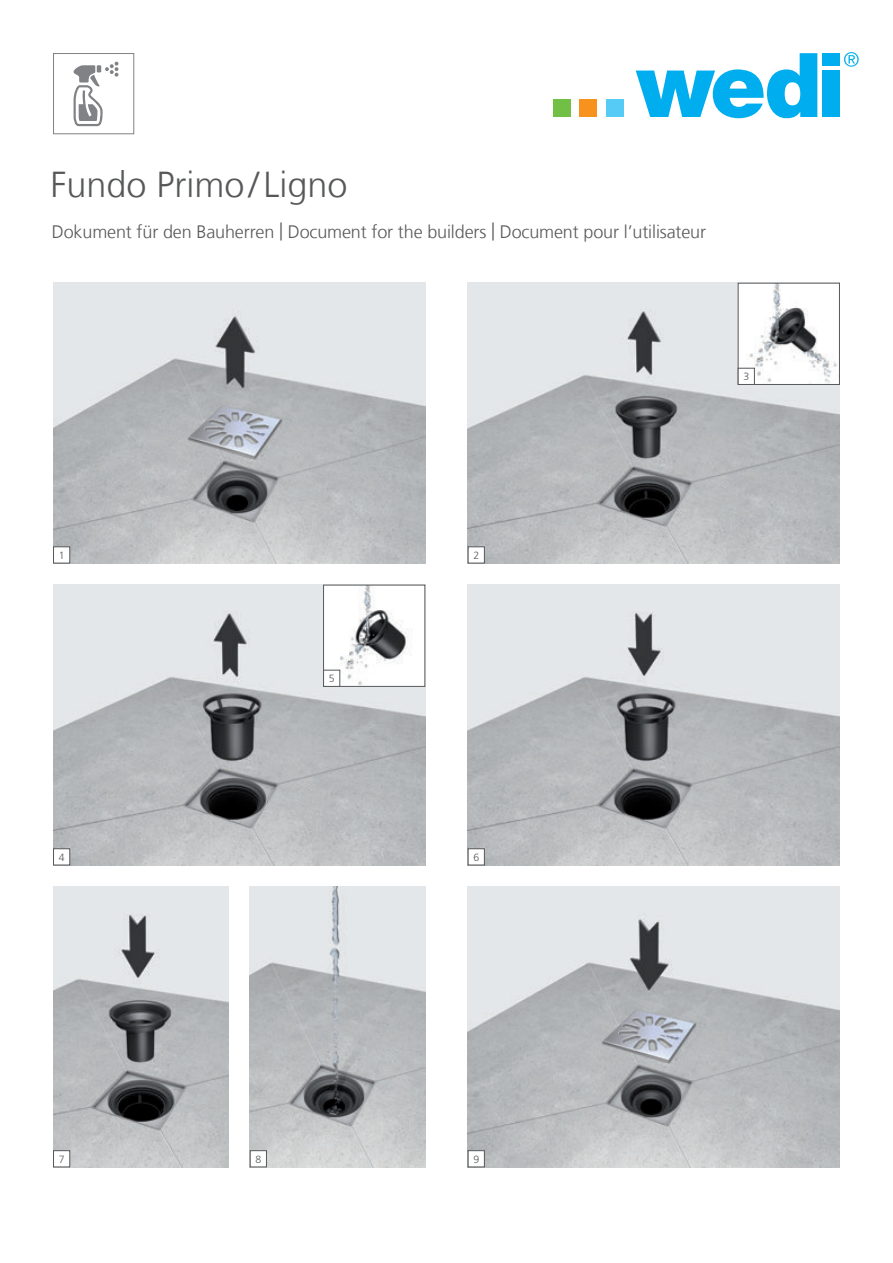
<style>
.page{position:relative;width:893px;height:1263px;background:#fff}
.page>*{position:absolute;margin:0;border:0;box-sizing:border-box;transform-origin:0 0}
.t1{font:300 36px "Frutiger LT Com";color:#57585a}
.t2{font:300 18px "Frutiger LT Com";letter-spacing:-.01em;color:#57585a}
.t3{font:300 10.5px "Frutiger LT Std";color:#57585a}
</style>
<div class="page">
<svg style="left:74px;top:62px;width:44px;height:64px"></svg>
<div style="left:53px;top:53px;width:81px;height:81px;border:1px solid #808285"></div>
<div style="left:553px;top:99px;width:17px;height:18px;background:#71bf44"></div>
<div style="left:579px;top:99px;width:18px;height:18px;background:#f7931d"></div>
<div style="left:606px;top:99px;width:18px;height:18px;background:#56cbf5"></div>
<svg style="left:844px;top:52px;width:15px;height:15px"></svg>
<svg style="left:636px;top:53px;width:181px;height:65px"></svg>
<div style="left:822px;top:53px;width:18px;height:13px;background:#00aeef"></div>
<div style="left:822px;top:70px;width:18px;height:47px;background:#00aeef"></div>
<img style="left:53px;top:283px;width:372px;height:280px">
<img style="left:53px;top:585px;width:372px;height:280px">
<img style="left:468px;top:283px;width:372px;height:280px">
<img style="left:468px;top:585px;width:372px;height:280px">
<img style="left:53px;top:887px;width:176px;height:280px">
<img style="left:250px;top:887px;width:175px;height:280px">
<img style="left:468px;top:887px;width:372px;height:280px">
<img style="left:325px;top:587px;width:98px;height:98px">
<div style="left:323px;top:585px;width:102px;height:102px;border:1px solid #57585a"></div>
<img style="left:740px;top:285px;width:98px;height:98px">
<div style="left:738px;top:283px;width:102px;height:102px;border:1px solid #57585a"></div>
<div style="left:53px;top:546px;width:17px;height:17px;background:#fff;border:1px solid #57585a"></div>
<div style="left:468px;top:546px;width:17px;height:17px;background:#fff;border:1px solid #57585a"></div>
<div style="left:53px;top:848px;width:17px;height:17px;background:#fff;border:1px solid #57585a"></div>
<div style="left:468px;top:848px;width:17px;height:17px;background:#fff;border:1px solid #57585a"></div>
<div style="left:53px;top:1150px;width:17px;height:17px;background:#fff;border:1px solid #57585a"></div>
<div style="left:250px;top:1150px;width:17px;height:17px;background:#fff;border:1px solid #57585a"></div>
<div style="left:468px;top:1150px;width:17px;height:17px;background:#fff;border:1px solid #57585a"></div>
<div style="left:738px;top:368px;width:17px;height:17px;background:#fff;border:1px solid #57585a"></div>
<div style="left:323px;top:670px;width:17px;height:17px;background:#fff;border:1px solid #57585a"></div>
<h1 class="t1" style="left:50px;top:164px;width:299px">Fundo Primo/ Ligno</h1>
<p class="t2" style="left:52px;top:221px;width:656px">Dokument für den Bauherren | Document for the builders | Document pour l’utilisateur</p>
<p class="t3" style="left:743px;top:371px;width:7px">3</p>
<p class="t3" style="left:59px;top:549px;width:7px">1</p>
<p class="t3" style="left:473px;top:549px;width:7px">2</p>
<p class="t3" style="left:329px;top:673px;width:7px">5</p>
<p class="t3" style="left:59px;top:851px;width:7px">4</p>
<p class="t3" style="left:473px;top:851px;width:7px">6</p>
<p class="t3" style="left:59px;top:1153px;width:7px">7</p>
<p class="t3" style="left:255px;top:1153px;width:7px">8</p>
<p class="t3" style="left:473px;top:1153px;width:7px">9</p>
</div>
